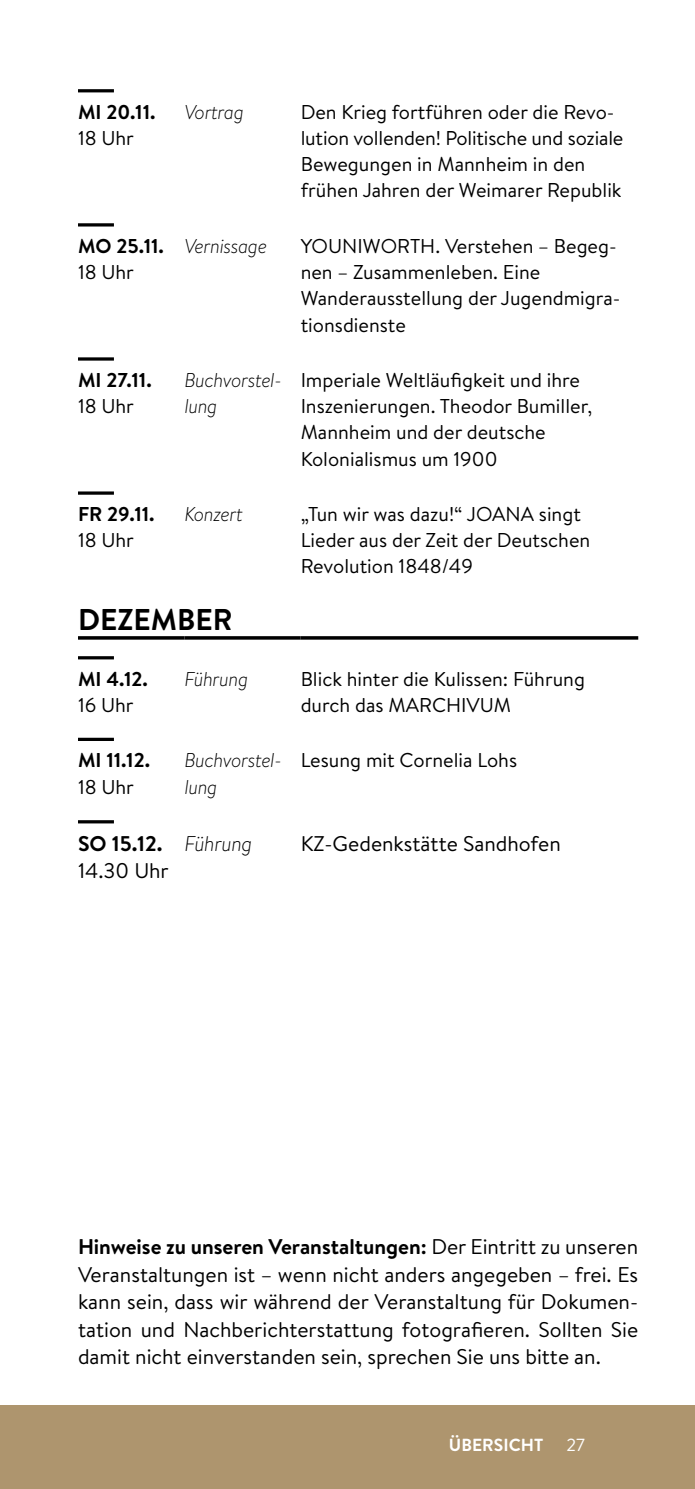
<style>
.page{position:relative;width:695px;height:1489px;background:#fff}
.page>*{position:absolute;margin:0;border:0;box-sizing:border-box;transform-origin:0 0}
.t1{font:700 30px "Brandon Text";color:#000}
.t2{font:21.25px/27.5px "Brandon Text";color:#000;text-align:justify}
.t3{font:700 21.25px "Brandon Text";color:#000}
.t4{font:italic 300 21.25px "Brandon Text";letter-spacing:-.02em;color:#000}
.t5{font:20px/26.2px "Brandon Text";color:#000}
.t6{font:italic 300 20px/26.2px "Brandon Text";letter-spacing:-.02em;color:#000}
.t7{font:700 20px "Brandon Text";color:#000}
.t8{font:700 17.5px "Brandon Text";color:#fff}
.t9{font:17.5px "Brandon Text";color:#fff}
.s1{font-weight:700}
</style>
<div class="page">
<div style="left:0;top:1405px;width:694px;height:83px;background:#ae956e"></div>
<hr style="left:78px;top:636px;width:106px;height:3px;background:#000">
<hr style="left:184px;top:636px;width:116px;height:3px;background:#000">
<hr style="left:300px;top:636px;width:338px;height:3px;background:#000">
<hr style="left:78px;top:89px;width:36px;height:3px;background:#000">
<hr style="left:78px;top:223px;width:36px;height:3px;background:#000">
<hr style="left:78px;top:357px;width:36px;height:3px;background:#000">
<hr style="left:78px;top:491px;width:36px;height:3px;background:#000">
<hr style="left:78px;top:656px;width:36px;height:3px;background:#000">
<svg style="left:78px;top:737px;width:36px;height:4px"></svg>
<hr style="left:78px;top:820px;width:36px;height:3px;background:#000">
<p class="t7" style="left:78px;top:98px;width:79px">MI 20.11.</p>
<p class="t5" style="left:78px;top:124px;width:57px">18 Uhr</p>
<p class="t6" style="left:184px;top:98px;width:61px">Vortrag</p>
<p class="t5" style="left:300px;top:98px;width:324px">Den Krieg fortführen oder die Revo&shy;lution vollenden! Politische und soziale Bewegungen in Mannheim in den frühen Jahren der Weimarer Republik</p>
<p class="t7" style="left:78px;top:232px;width:87px">MO 25.11.</p>
<p class="t5" style="left:78px;top:258px;width:57px">18 Uhr</p>
<p class="t6" style="left:184px;top:232px;width:84px">Vernissage</p>
<p class="t5" style="left:300px;top:232px;width:321px">YOUNIWORTH. Verstehen – Begeg&shy;nen – Zusammenleben. Eine<br>Wanderausstellung der Jugendmigra&shy;tionsdienste</p>
<p class="t7" style="left:78px;top:366px;width:75px">MI 27.11.</p>
<p class="t5" style="left:78px;top:392px;width:57px">18 Uhr</p>
<p class="t6" style="left:184px;top:366px;width:99px">Buchvorstel&shy;lung</p>
<p class="t5" style="left:300px;top:366px;width:293px">Imperiale Weltläufigkeit und ihre<br>Inszenierungen. Theodor Bumiller,<br>Mannheim und der deutsche<br>Kolonialismus um 1900</p>
<p class="t6" style="left:184px;top:500px;width:60px">Konzert</p>
<p class="t5" style="left:300px;top:500px;width:291px">„Tun wir was dazu!“ JOANA singt<br>Lieder aus der Zeit der Deutschen<br>Revolution 1848/49</p>
<h1 class="t1" style="left:78px;top:599px;width:156px">DEZEMBER</h1>
<p class="t7" style="left:78px;top:500px;width:78px">FR 29.11.</p>
<p class="t5" style="left:78px;top:526px;width:57px">18 Uhr</p>
<p class="t7" style="left:78px;top:664px;width:71px">MI 4.12.</p>
<p class="t5" style="left:78px;top:691px;width:57px">16 Uhr</p>
<p class="t7" style="left:78px;top:746px;width:74px">MI 11.12.</p>
<p class="t5" style="left:78px;top:772px;width:57px">18 Uhr</p>
<p class="t3" style="left:78px;top:828px;width:86px">SO 15.12.</p>
<p class="t2" style="left:78px;top:856px;width:92px">14.30 Uhr</p>
<p class="t6" style="left:184px;top:665px;width:65px">Führung</p>
<p class="t5" style="left:300px;top:665px;width:286px">Blick hinter die Kulissen: Führung durch das MARCHIVUM</p>
<p class="t6" style="left:184px;top:746px;width:99px">Buchvorstel&shy;lung</p>
<p class="t5" style="left:300px;top:746px;width:218px">Lesung mit Cornelia Lohs</p>
<p class="t4" style="left:184px;top:829px;width:69px">Führung</p>
<p class="t2" style="left:300px;top:829px;width:262px">KZ-Gedenkstätte Sandhofen</p>
<p class="t2" style="left:78px;top:1232px;width:561px"><span class="s1">Hinweise zu unseren Veranstaltungen:</span> Der Eintritt zu unseren Veranstaltungen ist – wenn nicht anders angegeben – frei. Es kann sein, dass wir während der Veranstaltung für Dokumen&shy;tation und Nachberichterstattung fotografieren. Sollten Sie damit nicht einverstanden sein, sprechen Sie uns bitte an.</p>
<p class="t8" style="left:449px;top:1432px;width:96px">ÜBERSICHT</p>
<p class="t9" style="left:566px;top:1432px;width:20px">27</p>
</div>
